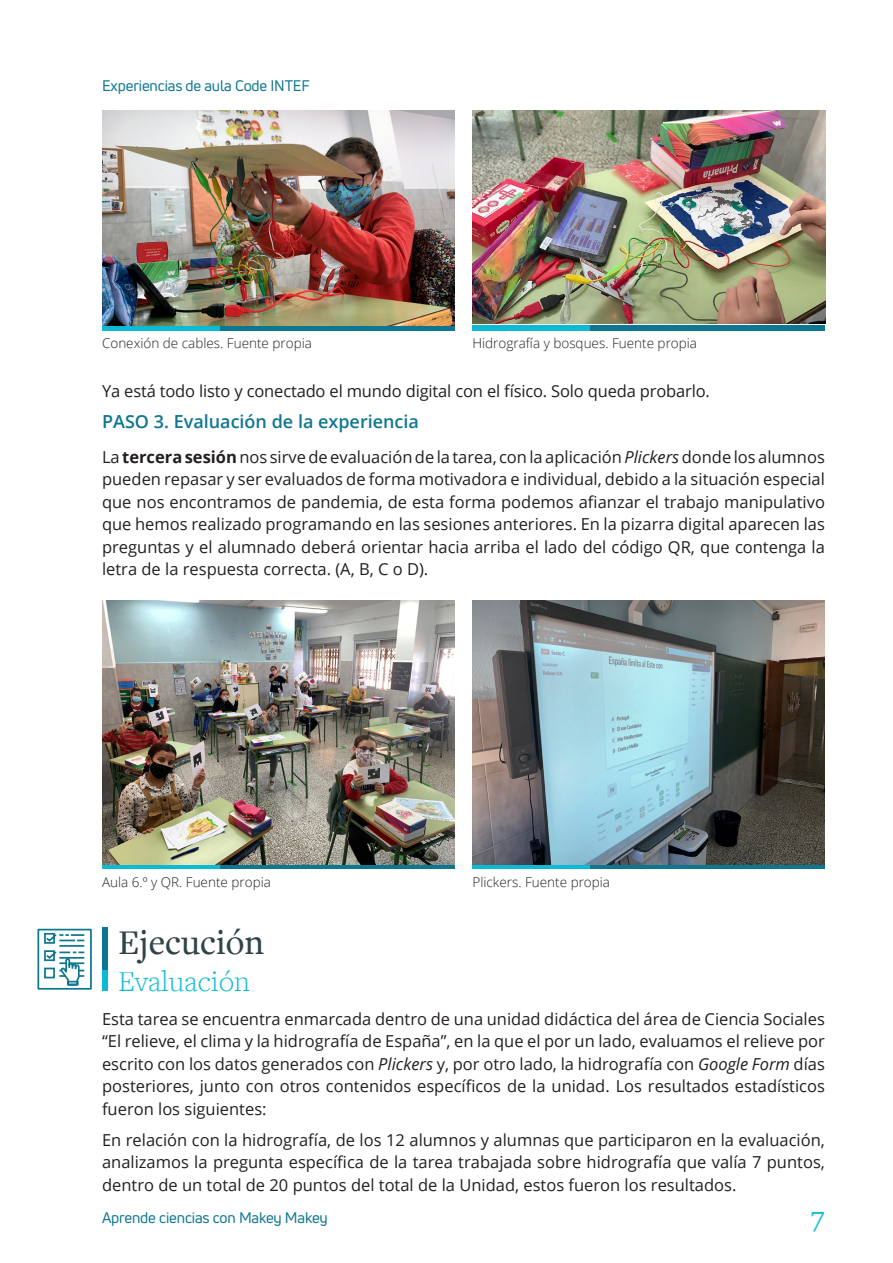
<style>
.page{position:relative;width:893px;height:1263px;background:#fff}
.page>*{position:absolute;margin:0;border:0;box-sizing:border-box;transform-origin:0 0}
.freight{font:500 36px "Freight Text";color:#324347}
.freight-2{font:300 30px "Freight Text";color:#0fbbd4}
.t1{font:500 30px "Freight Text";color:#0fbbd4}
.t2{font:600 18px "Open Sans";color:#0f7790}
.base{font:16.5px/22.5px "Open Sans";color:#231f20;text-align:justify}
.t3{font:15px "Uni Neue";letter-spacing:-.01em;color:#0f7790}
.base-2{font:300 13.5px "Open Sans";color:#231f20}
.Pie_foto{font:300 13.5px "Open Sans";color:#231f20}
.s1{font-weight:700}
.s2{font-style:italic}
</style>
<div class="page">
<svg style="left:44px;top:932px;width:41px;height:54px"></svg>
<div style="left:37px;top:929px;width:55px;height:61px;border:2px solid #0d778f"></div>
<div style="left:102px;top:969px;width:6px;height:22px;background:#0dbad4"></div>
<div style="left:102px;top:927px;width:6px;height:42px;background:#0d778f"></div>
<div style="left:102px;top:325px;width:118px;height:5px;background:#0dbad4"></div>
<div style="left:220px;top:325px;width:234px;height:5px;background:#0d778f"></div>
<svg style="left:102px;top:864px;width:118px;height:5px"></svg>
<svg style="left:220px;top:864px;width:234px;height:5px"></svg>
<div style="left:472px;top:325px;width:118px;height:5px;background:#0dbad4"></div>
<div style="left:590px;top:325px;width:235px;height:5px;background:#0d778f"></div>
<svg style="left:472px;top:864px;width:118px;height:5px"></svg>
<svg style="left:590px;top:863px;width:235px;height:6px"></svg>
<img style="left:102px;top:110px;width:352px;height:215px">
<img style="left:102px;top:600px;width:352px;height:264px">
<img style="left:472px;top:110px;width:353px;height:214px">
<img style="left:472px;top:600px;width:352px;height:264px">
<p class="t3" style="left:102px;top:76px;width:209px">Experiencias de aula Code INTEF</p>
<p class="base-2" style="left:102px;top:334px;width:211px">Conexión de cables. Fuente propia</p>
<p class="base-2" style="left:472px;top:334px;width:226px">Hidrografía y bosques. Fuente propia</p>
<p class="base" style="left:102px;top:379px;width:609px">Ya está todo listo y conectado el mundo digital con el físico. Solo queda probarlo.</p>
<p class="t2" style="left:102px;top:409px;width:318px">PASO 3. Evaluación de la experiencia</p>
<p class="base" style="left:102px;top:445px;width:724px">La <span class="s1">tercera sesión</span> nos sirve de evaluación de la tarea, con la aplicación <span class="s2">Plickers</span> donde los alumnos pueden repasar y ser evaluados de forma motivadora e individual, debido a la situación especial que nos encontramos de pandemia, de esta forma podemos afianzar el trabajo manipulativo que hemos realizado programando en las sesiones anteriores. En la pizarra digital aparecen las preguntas y el alumnado deberá orientar hacia arriba el lado del código QR, que contenga la letra de la respuesta correcta. (A, B, C o D).</p>
<p class="Pie_foto" style="left:102px;top:872px;width:170px">Aula 6.º y QR. Fuente propia</p>
<p class="freight" style="left:118px;top:923px;width:148px">Ejecución</p>
<p class="freight-2" style="left:118px;top:964px;width:134px">Evaluación</p>
<p class="Pie_foto" style="left:472px;top:872px;width:139px">Plickers. Fuente propia</p>
<p class="base" style="left:102px;top:1007px;width:724px">Esta tarea se encuentra enmarcada dentro de una unidad didáctica del área de Ciencia Sociales “El relieve, el clima y la hidrografía de España”, en la que el por un lado, evaluamos el relieve por escrito con los datos generados con <span class="s2">Plickers</span> y, por otro lado, la hidrografía con <span class="s2">Google Form</span> días posteriores, junto con otros contenidos específicos de la unidad. Los resultados estadísticos fueron los siguientes:</p>
<p class="base" style="left:102px;top:1128px;width:724px">En relación con la hidrografía, de los 12 alumnos y alumnas que participaron en la evaluación, analizamos la pregunta específica de la tarea trabajada sobre hidrografía que valía 7 puntos, dentro de un total de 20 puntos del total de la Unidad, estos fueron los resultados.</p>
<p class="t3" style="left:102px;top:1208px;width:227px">Aprende ciencias con Makey Makey</p>
<h2 class="t1" style="left:811px;top:1200px;width:16px">7</h2>
</div>
